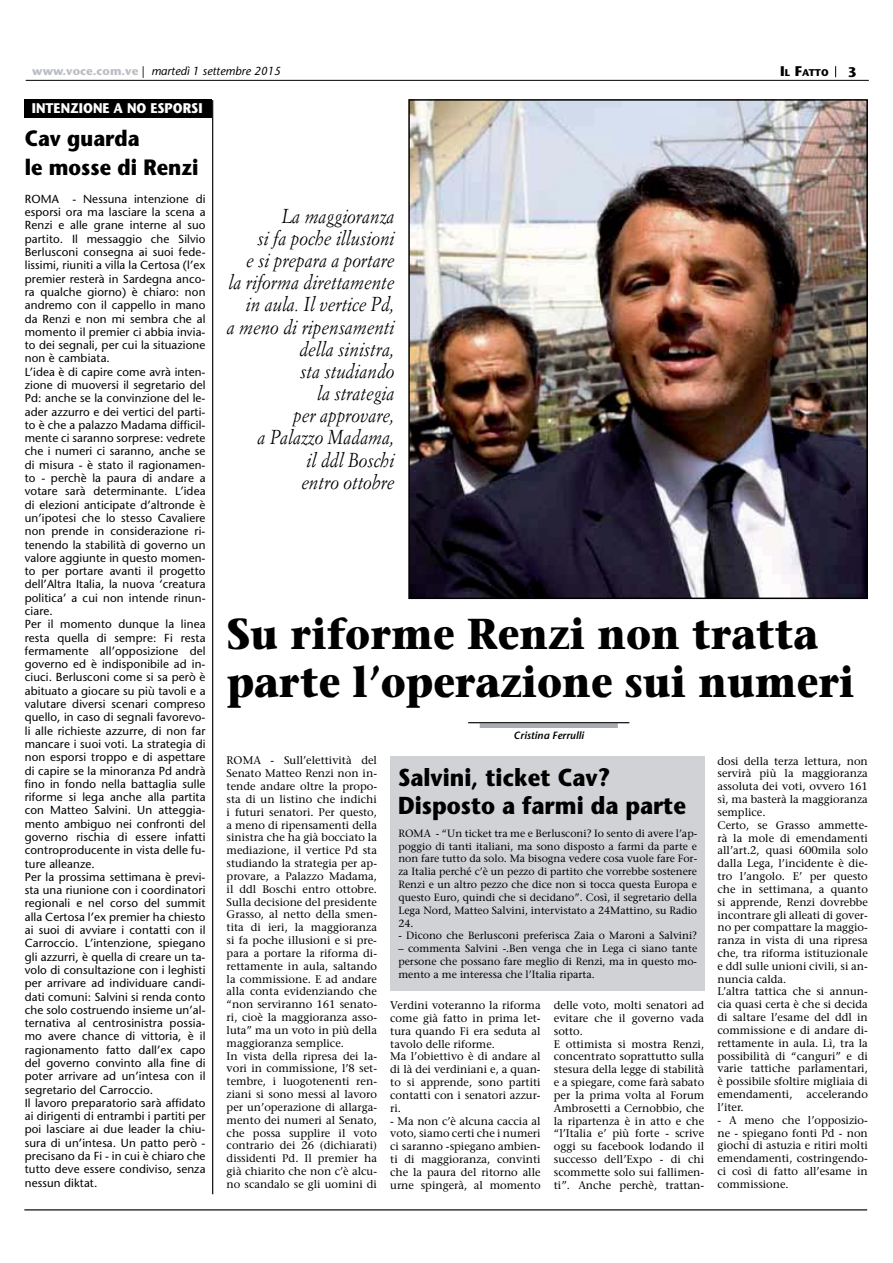
<style>
.page{position:relative;width:893px;height:1263px;background:#fff}
.page>*{position:absolute;margin:0;border:0;box-sizing:border-box;transform-origin:0 0}
.t1{font:700 43.2px/47.8px "Stone Serif";color:#000;scale:.9 1}
.t2{font:700 24.45px/28px "Stone Sans";color:#000;scale:.9 1}
.t3{font:700 22.2px/29.1px "Stone Sans";color:#000;scale:.9 1}
.t4{font:italic 19.8px/22.2px "Simoncini Garamond";color:#000;text-align:right;scale:.9 1}
.t5{font:700 13.95px "Stone Sans";color:#fff;scale:.91 1}
.t6{font:700 13.95px "Stone Sans";color:#000}
.t7{font:11.7px/13.4px "Stone Sans";letter-spacing:.01em;color:#000}
.t8{font:italic 11.7px "Stone Sans";color:#000}
.t9{font:11.1px/12.9px "Stone Serif";color:#000}
.t10{font:10.5px/12.9px "Stone Serif";color:#000;text-align:justify}
.t11{font:italic 600 10.5px "Stone Sans";color:#000}
.t12{font:700 9.75px "Stone Sans";color:#000}
.s1{font-weight:700;font-style:normal;color:#bbbec3}
.s2{font-style:normal}
.s3{font-size:13.95px}
</style>
<div class="page">
<hr style="left:24px;top:1209px;width:843px;height:1px;background:#000">
<div style="left:25px;top:99px;width:187px;height:18px;background:#000"></div>
<hr style="left:212px;top:100px;width:1px;height:1094px;background:#000">
<div style="left:390px;top:756px;width:314px;height:235px;background:#d0d2d5"></div>
<img style="left:410px;top:101px;width:456px;height:496px">
<div style="left:480px;top:723px;width:138px;height:5px;background:#a8acb1"></div>
<hr style="left:468px;top:722px;width:161px;height:1px;background:#000">
<hr style="left:26px;top:80px;width:843px;height:1px;background:#000">
<p class="t8" style="left:32px;top:66px;width:250px"><span class="s1">www.voce.com.ve</span> <span class="s2">|</span> martedì 1 settembre 2015</p>
<p class="t12" style="left:780px;top:69px;width:50px"><span class="s3">I</span>L <span class="s3">F</span>ATTO</p>
<p class="t6" style="left:848px;top:66px;width:10px">3</p>
<p class="t5" style="left:32px;top:102px;width:189px">INTENZIONE A NO ESPORSI</p>
<h3 class="t3" style="left:25px;top:126px;width:194px">Cav guarda<br>le mosse di Renzi</h3>
<p class="t7" style="left:25px;top:193px;width:182px">ROMA - Nessuna intenzione di esporsi ora ma lasciare la scena a<br>Renzi e alle grane interne al suo partito. Il messaggio che Silvio<br>Berlusconi consegna ai suoi fede&shy;lissimi, riuniti a villa la Certosa (l’ex premier resterà in Sardegna anco&shy;ra qualche giorno) è chiaro: non andremo con il cappello in mano da Renzi e non mi sembra che al momento il premier ci abbia invia&shy;to dei segnali, per cui la situazione non è cambiata.<br>L’idea è di capire come avrà inten&shy;zione di muoversi il segretario del<br>Pd: anche se la convinzione del le&shy;ader azzurro e dei vertici del parti&shy;to è che a palazzo Madama difficil&shy;mente ci saranno sorprese: vedrete che i numeri ci saranno, anche se di misura - è stato il ragionamen&shy;to - perchè la paura di andare a votare sarà determinante. L’idea di elezioni anticipate d’altronde è un’ipotesi che lo stesso Cavaliere non prende in considerazione ri&shy;tenendo la stabilità di governo un valore aggiunte in questo momen&shy;to per portare avanti il progetto dell’Altra Italia, la nuova ‘creatura politica’ a cui non intende rinun&shy;ciare.<br>Per il momento dunque la linea resta quella di sempre: Fi resta fermamente all’opposizione del governo ed è indisponibile ad in&shy;ciuci. Berlusconi come si sa però è abituato a giocare su più tavoli e a valutare diversi scenari compreso quello, in caso di segnali favorevo&shy;li alle richieste azzurre, di non far mancare i suoi voti. La strategia di non esporsi troppo e di aspettare di capire se la minoranza Pd andrà fino in fondo nella battaglia sulle riforme si lega anche alla partita con Matteo Salvini. Un atteggia&shy;mento ambiguo nei confronti del governo rischia di essere infatti controproducente in vista delle fu&shy;ture alleanze.<br>Per la prossima settimana è previ&shy;sta una riunione con i coordinatori regionali e nel corso del summit alla Certosa l’ex premier ha chiesto ai suoi di avviare i contatti con il<br>Carroccio. L’intenzione, spiegano gli azzurri, è quella di creare un ta&shy;volo di consultazione con i leghisti per arrivare ad individuare candi&shy;dati comuni: Salvini si renda conto che solo costruendo insieme un’al&shy;ternativa al centrosinistra possia&shy;mo avere chance di vittoria, è il ragionamento fatto dall’ex capo del governo convinto alla fine di poter arrivare ad un’intesa con il segretario del Carroccio.<br>Il lavoro preparatorio sarà affidato ai dirigenti di entrambi i partiti per poi lasciare ai due leader la chiu&shy;sura di un’intesa. Un patto però - precisano da Fi - in cui è chiaro che tutto deve essere condiviso, senza nessun diktat.</p>
<h3 class="t4" style="left:227px;top:206px;width:188px">La maggioranza<br>si fa poche illusioni<br>e si prepara a portare<br>la riforma direttamente in aula. Il vertice Pd,<br>a meno di ripensamenti della sinistra,<br>sta studiando<br>la strategia<br>per approvare,<br>a Palazzo Madama,<br>il ddl Boschi<br>entro ottobre</h3>
<h1 class="t1" style="left:227px;top:615px;width:698px">Su riforme Renzi non tratta parte l’operazione sui numeri</h1>
<p class="t11" style="left:514px;top:732px;width:72px">Cristina Ferrulli</p>
<p class="t9" style="left:227px;top:755px;width:152px">ROMA - Sull’elettività del<br>Senato Matteo Renzi non in&shy;tende andare oltre la propo&shy;sta di un listino che indichi i futuri senatori. Per questo, a meno di ripensamenti della sinistra che ha già bocciato la mediazione, il vertice Pd sta studiando la strategia per ap&shy;provare, a Palazzo Madama, il ddl Boschi entro ottobre.<br>Sulla decisione del presidente<br>Grasso, al netto della smen&shy;tita di ieri, la maggioranza si fa poche illusioni e si pre&shy;para a portare la riforma di&shy;rettamente in aula, saltando la commissione. E ad andare alla conta evidenziando che “non serviranno 161 senato&shy;ri, cioè la maggioranza asso&shy;luta” ma un voto in più della maggioranza semplice.<br>In vista della ripresa dei la&shy;vori in commissione, l’8 set&shy;tembre, i luogotenenti ren&shy;ziani si sono messi al lavoro per un’operazione di allarga&shy;mento dei numeri al Senato, che possa supplire il voto contrario dei 26 (dichiarati) dissidenti Pd. Il premier ha già chiarito che non c’è alcu&shy;no scandalo se gli uomini di</p>
<h2 class="t2" style="left:398px;top:766px;width:321px">Salvini, ticket Cav?<br>Disposto a farmi da parte</h2>
<p class="t10" style="left:398px;top:828px;width:300px">ROMA - “Un ticket tra me e Berlusconi? Io sento di avere l’ap&shy;poggio di tanti italiani, ma sono disposto a farmi da parte e non fare tutto da solo. Ma bisogna vedere cosa vuole fare For&shy;za Italia perché c’è un pezzo di partito che vorrebbe sostenere Renzi e un altro pezzo che dice non si tocca questa Europa e questo Euro, quindi che si decidano”. Così, il segretario della Lega Nord, Matteo Salvini, intervistato a 24Mattino, su Radio 24.</p>
<p class="t10" style="left:398px;top:930px;width:300px">- Dicono che Berlusconi preferisca Zaia o Maroni a Salvini?</p>
<p class="t10" style="left:398px;top:943px;width:300px">– commenta Salvini -.Ben venga che in Lega ci siano tante persone che possano fare meglio di Renzi, ma in questo mo&shy;mento a me interessa che l’Italia riparta.</p>
<p class="t9" style="left:390px;top:1000px;width:152px">Verdini voteranno la riforma come già fatto in prima let&shy;tura quando Fi era seduta al tavolo delle riforme.<br>Ma l’obiettivo è di andare al di là dei verdiniani e, a quan&shy;to si apprende, sono partiti contatti con i senatori azzur&shy;ri.</p>
<p class="t9" style="left:390px;top:1115px;width:152px;text-align:justify">- Ma non c’è alcuna caccia al voto, siamo certi che i numeri ci saranno -spiegano ambien&shy;ti di maggioranza, convinti che la paura del ritorno alle urne spingerà, al momento</p>
<p class="t9" style="left:554px;top:1000px;width:152px">delle voto, molti senatori ad evitare che il governo vada sotto.<br>E ottimista si mostra Renzi, concentrato soprattutto sulla stesura della legge di stabilità e a spiegare, come farà sabato per la prima volta al Forum<br>Ambrosetti a Cernobbio, che la ripartenza è in atto e che “l’Italia e’ più forte - scrive oggi su facebook lodando il successo dell’Expo - di chi scommette solo sui fallimen&shy;ti”. Anche perchè, trattan-</p>
<p class="t9" style="left:717px;top:755px;width:152px">dosi della terza lettura, non servirà più la maggioranza assoluta dei voti, ovvero 161 sì, ma basterà la maggioranza semplice.<br>Certo, se Grasso ammette&shy;rà la mole di emendamenti all’art.2, quasi 600mila solo dalla Lega, l’incidente è die&shy;tro l’angolo. E’ per questo che in settimana, a quanto si apprende, Renzi dovrebbe incontrare gli alleati di gover&shy;no per compattare la maggio&shy;ranza in vista di una ripresa che, tra riforma istituzionale e ddl sulle unioni civili, si an&shy;nuncia calda.<br>L’altra tattica che si annun&shy;cia quasi certa è che si decida di saltare l’esame del ddl in commissione e di andare di&shy;rettamente in aula. Lì, tra la possibilità di “canguri” e di varie tattiche parlamentari, è possibile sfoltire migliaia di emendamenti,</p>
<p class="t9" style="left:807px;top:1089px;width:63px">accelerando</p>
<p class="t9" style="left:717px;top:1102px;width:28px">l’iter.</p>
<p class="t9" style="left:717px;top:1115px;width:152px;text-align:justify">- A meno che l’opposizio&shy;ne - spiegano fonti Pd - non giochi di astuzia e ritiri molti emendamenti, costringendo&shy;ci così di fatto all’esame in commissione.</p>
</div>
